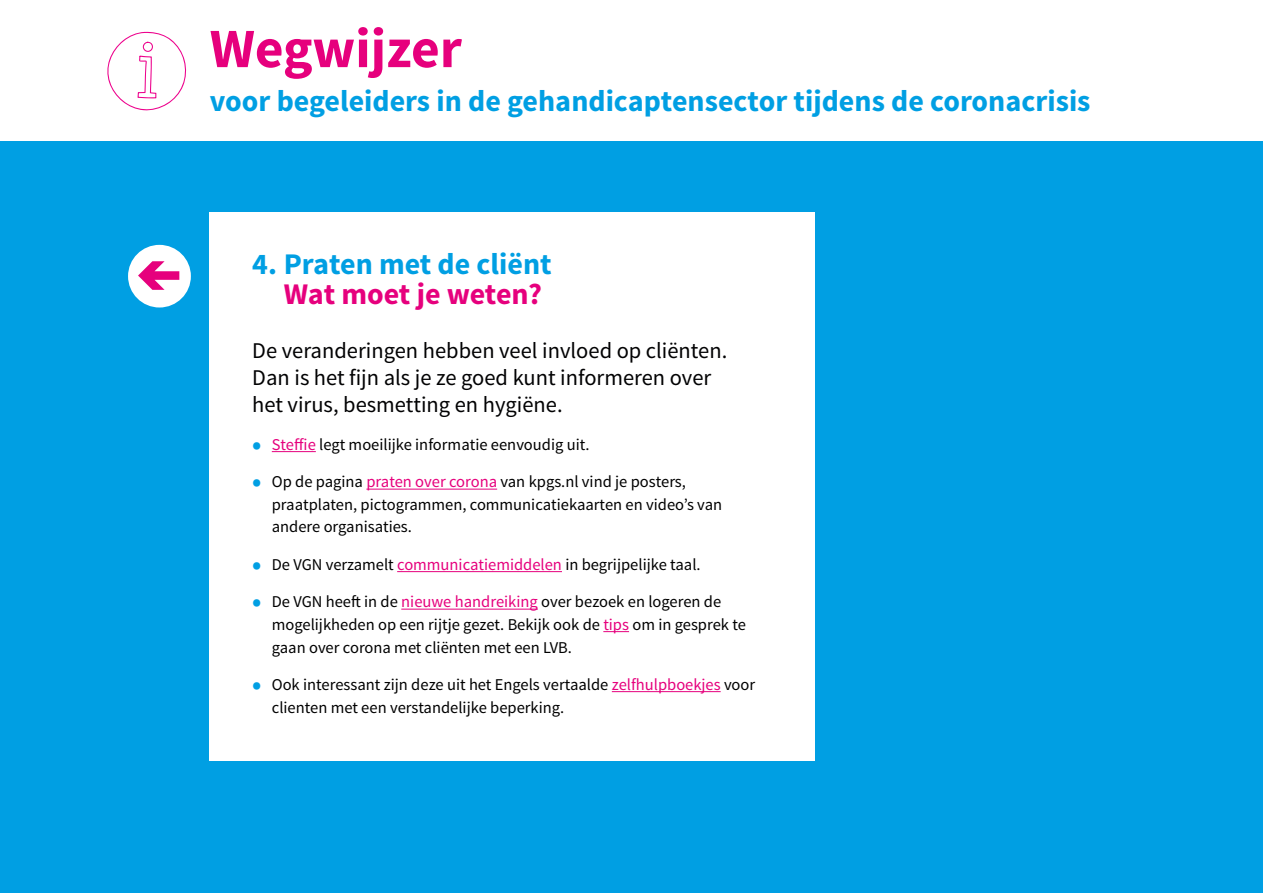
<style>
.page{position:relative;width:1263px;height:893px;background:#fff}
.page>*{position:absolute;margin:0;border:0;box-sizing:border-box;transform-origin:0 0}
.t1{font:700 55.5px "Source Sans Pro";color:#e6007d}
.t2{font:700 30px "Source Sans Pro";color:#009fe3}
.t3{font:700 30px "Source Sans Pro";letter-spacing:-.005em;color:#e6007d}
.t4{font:22.5px/27px "Source Sans Pro";color:#020203}
.t5{font:16.5px/22.5px "Source Sans Pro";color:#000}
.s1{font-weight:700;font-size:27px;color:#009fe3}
.s2{color:#e6007d}
</style>
<div class="page">
<div style="left:0;top:141px;width:1263px;height:752px;background:#009fe3"></div>
<div style="left:210px;top:213px;width:605px;height:548px;background:#fff"></div>
<hr style="left:272px;top:451px;width:44px;height:1px;background:#e6007d">
<hr style="left:366px;top:489px;width:131px;height:1px;background:#e6007d">
<hr style="left:397px;top:571px;width:165px;height:1px;background:#e6007d">
<hr style="left:401px;top:609px;width:137px;height:1px;background:#e6007d">
<svg style="left:603px;top:631px;width:26px;height:1px"></svg>
<hr style="left:612px;top:691px;width:109px;height:1px;background:#e6007d">
<svg style="left:107px;top:32px;width:80px;height:79px"></svg>
<div style="left:128px;top:245px;width:63px;height:62px;background:#fff;border-radius:50%"></div>
<svg style="left:138px;top:261px;width:41px;height:29px"></svg>
<p class="t1" style="left:210px;top:13px;width:254px">Wegwijzer</p>
<p class="t2" style="left:210px;top:81px;width:882px">voor begeleiders in de gehandicaptensector tijdens de coronacrisis</p>
<p class="t2" style="left:252px;top:245px;width:301px">4. Praten met de cliënt</p>
<p class="t3" style="left:284px;top:275px;width:260px">Wat moet je weten?</p>
<p class="t4" style="left:252px;top:338px;width:477px">De veranderingen hebben veel invloed op cliënten.<br>Dan is het fijn als je ze goed kunt informeren over het virus, besmetting en hygiëne.</p>
<p class="t5" style="left:252px;top:433px;width:339px"><span class="s1">•</span> <span class="s2">Stefie</span> legt moeilijke informatie eenvoudig uit.</p>
<p class="t5" style="left:272px;top:471px;width:452px;text-indent:-20px"><span class="s1">•</span> Op de pagina <span class="s2">praten over corona</span> van kpgs.nl vind je posters, praatplaten, pictogrammen, communicatiekaarten en video’s van andere organisaties.</p>
<p class="t5" style="left:252px;top:553px;width:450px"><span class="s1">•</span> De VGN verzamelt <span class="s2">communicatiemiddelen</span> in begrijpelijke taal.</p>
<p class="t5" style="left:272px;top:591px;width:476px;text-indent:-20px"><span class="s1">•</span> De VGN heef in de <span class="s2">nieuwe handreiking</span> over bezoek en logeren de mogelijkheden op een rijtje gezet. Bekijk ook de <span class="s2">tips</span> om in gesprek te gaan over corona met cliënten met een LVB.</p>
<p class="t5" style="left:272px;top:673px;width:485px;text-indent:-20px"><span class="s1">•</span> Ook interessant zijn deze uit het Engels vertaalde <span class="s2">zelfhulpboekjes</span> voor clienten met een verstandelijke beperking.</p>
</div>
